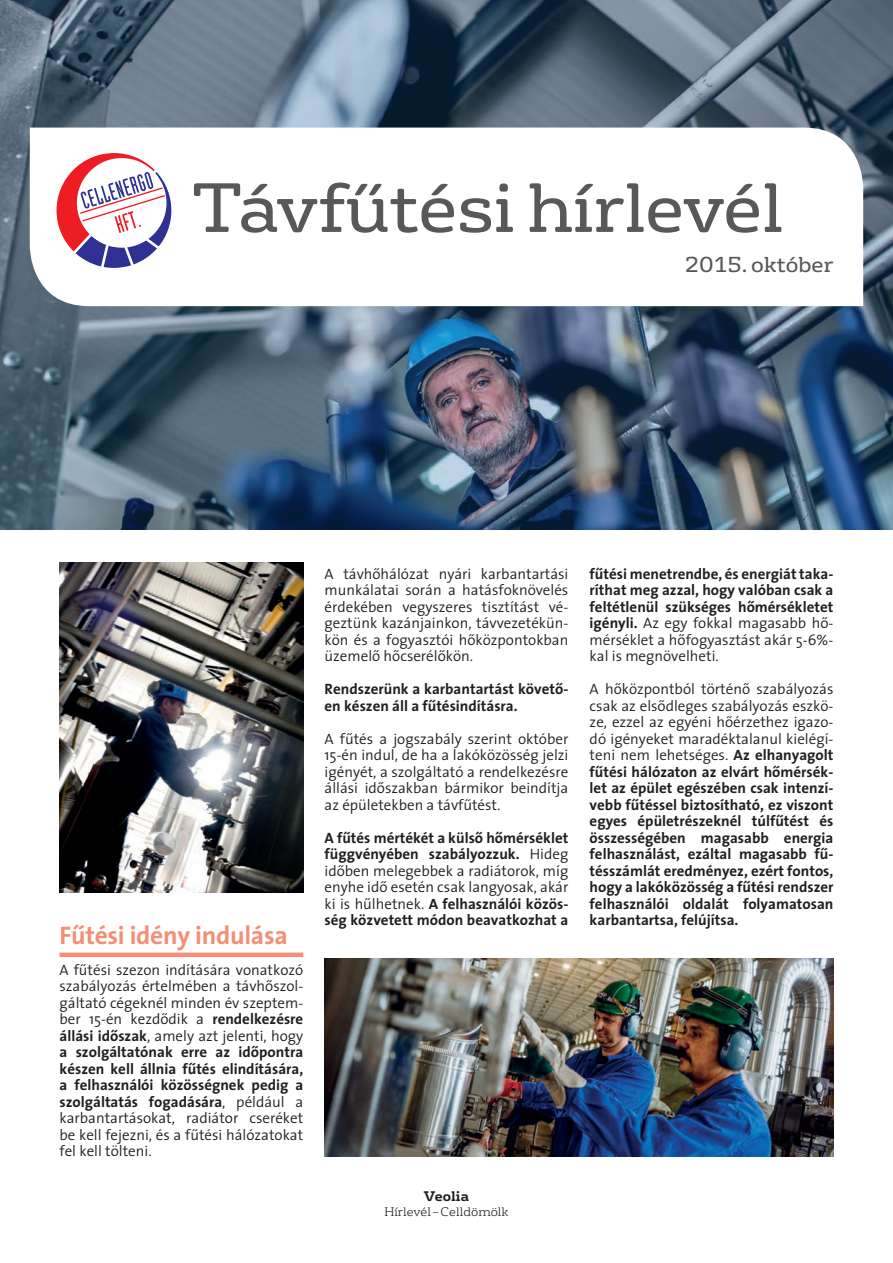
<style>
.page{position:relative;width:893px;height:1263px;background:#fff}
.page>*{position:absolute;margin:0;border:0;box-sizing:border-box;transform-origin:0 0}
.cím{font:67.5px "FS Rufus";letter-spacing:-.005em;color:#57585a}
.alcím_1{font:700 25.5px "The Sans H";letter-spacing:-.01em;color:#f58e76}
.t1{font:21px "FS Rufus";color:#57585a}
.kenyér{font:700 15px/16.5px "The Sans H";color:#231f20;text-align:justify}
.kenyér-2{font:300 15px/16.5px "The Sans H";color:#231f20;text-align:justify}
.t2{font:700 13.5px "FS Rufus";color:#231f20}
.t3{font:300 12px "FS Rufus";color:#231f20}
.s1{font-weight:700}
.s2{font-weight:300}
</style>
<div class="page">
<img style="left:0;top:0;width:893px;height:529px">
<svg style="left:30px;top:128px;width:833px;height:178px"></svg>
<div style="left:60px;top:952px;width:243px;height:5px;background:#f58e76"></div>
<img style="left:60px;top:562px;width:243px;height:330px">
<img style="left:325px;top:958px;width:508px;height:199px">
<svg style="left:57px;top:153px;width:114px;height:115px"></svg>
<p class="cím" style="left:192px;top:152px;width:593px">Távfűtési hírlevél</p>
<p class="t1" style="left:685px;top:247px;width:150px">2015. október</p>
<p class="alcím_1" style="left:60px;top:914px;width:230px">Fűtési idény indulása</p>
<p class="kenyér-2" style="left:60px;top:961px;width:245px">A fűtési szezon indítására vonatkozó szabályozás értelmében a távhőszol&shy;gáltató cégeknél minden év szeptem&shy;ber 15-én kezdődik a <span class="s1">rendelkezésre állási időszak</span>, amely azt jelenti, hogy <span class="s1">a szolgáltatónak erre az időpontra készen kell állnia fűtés elindítására, a felhasználói közösségnek pedig a szolgáltatás fogadására</span>, például a karbantartásokat, radiátor cseréket be kell fejezni, és a fűtési hálózatokat fel kell tölteni.</p>
<p class="kenyér-2" style="left:325px;top:565px;width:245px">A távhőhálózat nyári karbantartási munkálatai során a hatásfoknövelés érdekében vegyszeres tisztítást vé&shy;geztünk kazánjainkon, távvezetékün&shy;kön és a fogyasztói hőközpontokban üzemelő hőcserélőkön.</p>
<p class="kenyér" style="left:325px;top:681px;width:245px">Rendszerünk a karbantartást követő&shy;en készen áll a fűtésindításra.</p>
<p class="kenyér-2" style="left:325px;top:730px;width:245px">A fűtés a jogszabály szerint október 15-én indul, de ha a lakóközösség jelzi igényét, a szolgáltató a rendelkezésre állási időszakban bármikor beindítja az épületekben a távfűtést.</p>
<p class="kenyér" style="left:325px;top:829px;width:245px">A fűtés mértékét a külső hőmérséklet függvényében szabályozzuk. <span class="s2">Hideg időben melegebbek a radiátorok, míg enyhe idő esetén csak langyosak, akár ki is hűlhetnek.</span> A felhasználói közös&shy;ség közvetett módon beavatkozhat a</p>
<p class="t2" style="left:424px;top:1184px;width:47px">Veolia</p>
<p class="t3" style="left:384px;top:1202px;width:126px">Hírlevél – Celldömölk</p>
<p class="kenyér" style="left:590px;top:565px;width:245px">fűtési menetrendbe, és energiát taka&shy;ríthat meg azzal, hogy valóban csak a feltétlenül szükséges hőmérsékletet igényli. <span class="s2">Az egy fokkal magasabb hő&shy;mérséklet a hőfogyasztást akár 5-6%- kal is megnövelheti.</span></p>
<p class="kenyér" style="left:590px;top:681px;width:245px"><span class="s2">A hőközpontból történő szabályozás csak az elsődleges szabályozás eszkö&shy;ze, ezzel az egyéni hőérzethez igazo&shy;dó igényeket maradéktalanul kielégí&shy;teni nem lehetséges.</span> Az elhanyagolt fűtési hálózaton az elvárt hőmérsék&shy;let az épület egészében csak intenzí&shy;vebb fűtéssel biztosítható, ez viszont egyes épületrészeknél túlfűtést és összességében magasabb energia felhasználást, ezáltal magasabb fű&shy;tésszámlát eredményez, ezért fontos, hogy a lakóközösség a fűtési rendszer felhasználói oldalát folyamatosan karbantartsa, felújítsa.</p>
</div>
